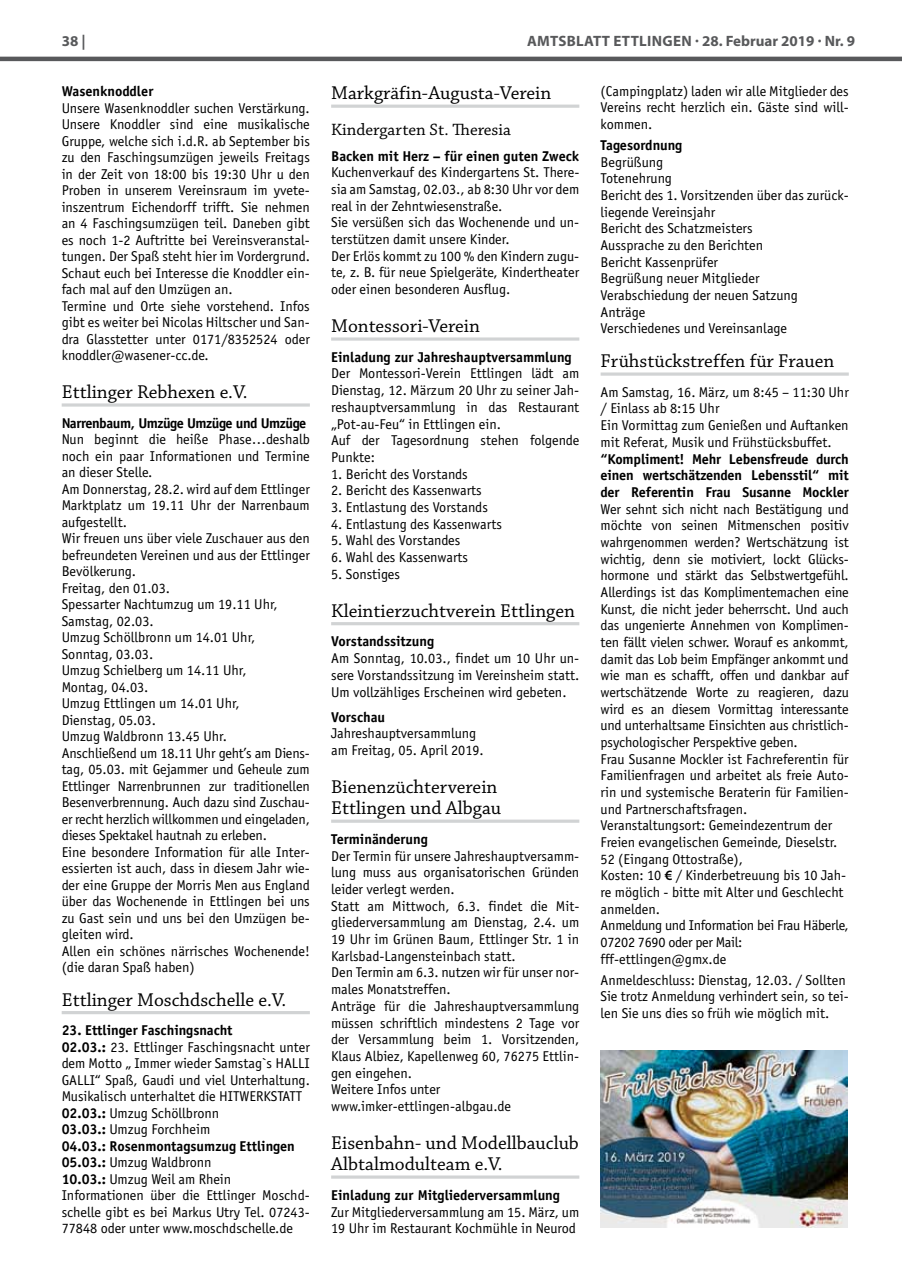
<style>
.page{position:relative;width:902px;height:1280px;background:#fff}
.page>*{position:absolute;margin:0;border:0;box-sizing:border-box;transform-origin:0 0}
.t1{font:19.5px/21.1px "Chaparral Pro";color:#000}
.t2{font:17.25px "Chaparral Pro";color:#000}
.t3{font:700 15px "Myriad Pro";letter-spacing:.015em;color:#58595b}
.t4{font:14.25px/16.6px "Officina Sans";color:#000}
.t5{font:700 14.25px/16.6px "Officina Sans";color:#000;text-align:justify}
.t6{font:700 14.25px "Officina Sans";letter-spacing:-.03em;color:#000}
.s1{font-family:"Myriad Pro";font-weight:600}
.s2{font-weight:700}
</style>
<div class="page">
<hr style="left:0;top:57px;width:901px;height:4px;background:#58595b">
<svg style="left:600px;top:372px;width:248px;height:4px"></svg>
<img style="left:600px;top:1051px;width:247px;height:177px">
<hr style="left:62px;top:403px;width:248px;height:4px;background:#dcdede">
<hr style="left:62px;top:1011px;width:248px;height:3px;background:#d1d3d4">
<hr style="left:331px;top:105px;width:248px;height:3px;background:#d1d3d4">
<hr style="left:331px;top:337px;width:248px;height:4px;background:#dcddde">
<hr style="left:331px;top:622px;width:248px;height:3px;background:#d1d3d4">
<svg style="left:331px;top:819px;width:248px;height:4px"></svg>
<hr style="left:331px;top:1175px;width:248px;height:4px;background:#dbdcdd">
<p class="t3" style="left:62px;top:31px;width:25px">38 |</p>
<p class="t3" style="left:527px;top:31px;width:329px">Amtsblatt Ettlingen · 28. Februar 2019 · Nr. 9</p>
<p class="t4" style="left:600px;top:83px;width:250px;text-align:justify">(Campingplatz) laden wir alle Mitglieder des Vereins recht herzlich ein. Gäste sind will&shy;kommen.</p>
<p class="t5" style="left:600px;top:137px;width:83px">Tagesordnung</p>
<p class="t4" style="left:600px;top:154px;width:250px">Begrüßung<br>Totenehrung<br>Bericht des 1. Vorsitzenden über das zurück&shy;liegende Vereinsjahr<br>Bericht des Schatzmeisters<br>Aussprache zu den Berichten<br>Bericht Kassenprüfer<br>Begrüßung neuer Mitglieder<br>Verabschiedung der neuen Satzung<br>Anträge<br>Verschiedenes und Vereinsanlage</p>
<h1 class="t1" style="left:600px;top:351px;width:235px">Frühstückstreffen für Frauen</h1>
<p class="t4" style="left:600px;top:384px;width:250px">Am Samstag, 16. März, um 8:45 – 11:30 Uhr / Einlass ab 8:15 Uhr<br>Ein Vormittag zum Genießen und Auftanken mit Referat, Musik und Frühstücksbuffet.</p>
<p class="t5" style="left:600px;top:450px;width:250px">“Kompliment! Mehr Lebensfreude durch einen wertschätzenden Lebensstil“ mit der Referentin Frau Susanne Mockler</p>
<p class="t4" style="left:600px;top:500px;width:250px">Wer sehnt sich nicht nach Bestätigung und möchte von seinen Mitmenschen positiv wahrgenommen werden? Wertschätzung ist wichtig, denn sie motiviert, lockt Glücks&shy;hormone und stärkt das Selbstwertgefühl.<br>Allerdings ist das Komplimentemachen eine Kunst, die nicht jeder beherrscht. Und auch das ungenierte Annehmen von Komplimen&shy;ten fällt vielen schwer. Worauf es ankommt, damit das Lob beim Empfänger ankommt und wie man es schafft, offen und dankbar auf wertschätzende Worte zu reagieren, dazu wird es an diesem Vormittag interessante und unterhaltsame Einsichten aus christlich&shy;psychologischer Perspektive geben.<br>Frau Susanne Mockler ist Fachreferentin für Familienfragen und arbeitet als freie Auto&shy;rin und systemische Beraterin für Familien&shy;und Partnerschaftsfragen.<br>Veranstaltungsort: Gemeindezentrum der Freien evangelischen Gemeinde, Dieselstr.<br>52 (Eingang Ottostraße),<br>Kosten: 10 <span class="s1">€</span> / Kinderbetreuung bis 10 Jah&shy;re möglich - bitte mit Alter und Geschlecht anmelden.<br>Anmeldung und Information bei Frau Häberle, 07202 7690 oder per Mail: fff-ettlingen@gmx.de</p>
<p class="t4" style="left:600px;top:971px;width:250px">Anmeldeschluss: Dienstag, 12.03. / Sollten<br>Sie trotz Anmeldung verhindert sein, so tei&shy;len Sie uns dies so früh wie möglich mit.</p>
<h1 class="t1" style="left:331px;top:83px;width:221px">Markgräfin-Augusta-Verein</h1>
<p class="t2" style="left:331px;top:120px;width:181px">Kindergarten St. Theresia</p>
<p class="t5" style="left:331px;top:147px;width:250px">Backen mit Herz – für einen guten Zweck</p>
<p class="t4" style="left:331px;top:164px;width:250px">Kuchenverkauf des Kindergartens St. There&shy;sia am Samstag, 02.03., ab 8:30 Uhr vor dem real in der Zehntwiesenstraße.<br>Sie versüßen sich das Wochenende und un&shy;terstützen damit unsere Kinder.<br>Der Erlös kommt zu 100 % den Kindern zugu&shy;te, z. B. für neue Spielgeräte, Kindertheater oder einen besonderen Ausflug.</p>
<h1 class="t1" style="left:331px;top:316px;width:150px">Montessori-Verein</h1>
<p class="t5" style="left:331px;top:348px;width:242px">Einladung zur Jahreshauptversammlung</p>
<p class="t4" style="left:331px;top:365px;width:250px">Der Montessori-Verein Ettlingen lädt am Dienstag, 12. Märzum 20 Uhr zu seiner Jah&shy;reshauptversammlung in das Restaurant „Pot-au-Feu“ in Ettlingen ein.<br>Auf der Tagesordnung stehen folgende Punkte:</p>
<p class="t4" style="left:331px;top:465px;width:138px">1. Bericht des Vorstands</p>
<p class="t4" style="left:331px;top:482px;width:152px">2. Bericht des Kassenwarts</p>
<p class="t4" style="left:331px;top:499px;width:158px">3. Entlastung des Vorstands</p>
<p class="t4" style="left:331px;top:516px;width:172px">4. Entlastung des Kassenwarts</p>
<p class="t4" style="left:331px;top:532px;width:131px">5. Wahl des Vorstandes</p>
<p class="t4" style="left:331px;top:549px;width:138px">6. Wahl des Kassenwarts</p>
<p class="t4" style="left:331px;top:566px;width:70px">5. Sonstiges</p>
<h1 class="t1" style="left:331px;top:601px;width:245px">Kleintierzuchtverein Ettlingen</h1>
<p class="t5" style="left:331px;top:633px;width:104px">Vorstandssitzung</p>
<p class="t4" style="left:331px;top:650px;width:250px;text-align:justify">Am Sonntag, 10.03., findet um 10 Uhr un&shy;sere Vorstandssitzung im Vereinsheim statt.<br>Um vollzähliges Erscheinen wird gebeten.</p>
<p class="t5" style="left:331px;top:708px;width:56px">Vorschau</p>
<p class="t4" style="left:331px;top:725px;width:154px">Jahreshauptversammlung am Freitag, 05. April 2019.</p>
<h1 class="t1" style="left:331px;top:777px;width:171px">Bienenzüchterverein<br>Ettlingen und Albgau</h1>
<p class="t5" style="left:331px;top:831px;width:98px">Terminänderung</p>
<p class="t4" style="left:331px;top:847px;width:250px">Der Termin für unsere Jahreshauptversamm&shy;lung muss aus organisatorischen Gründen leider verlegt werden.<br>Statt am Mittwoch, 6.3. findet die Mit&shy;gliederversammlung am Dienstag, 2.4. um 19 Uhr im Grünen Baum, Ettlinger Str. 1 in Karlsbad-Langensteinbach statt.<br>Den Termin am 6.3. nutzen wir für unser nor&shy;males Monatstreffen.<br>Anträge für die Jahreshauptversammlung müssen schriftlich mindestens 2 Tage vor der Versammlung beim 1. Vorsitzenden, Klaus Albiez, Kapellenweg 60, 76275 Ettlin&shy;gen eingehen.<br>Weitere Infos unter www.imker-ettlingen-albgau.de</p>
<h1 class="t1" style="left:331px;top:1133px;width:249px">Eisenbahn- und Modellbauclub<br>Albtalmodulteam e.V.</h1>
<p class="t5" style="left:331px;top:1186px;width:230px">Einladung zur Mitgliederversammlung</p>
<p class="t4" style="left:331px;top:1203px;width:250px">Zur Mitgliederversammlung am 15. März, um<br>19 Uhr im Restaurant Kochmühle in Neurod</p>
<p class="t5" style="left:62px;top:83px;width:93px">Wasenknoddler</p>
<p class="t4" style="left:62px;top:100px;width:250px">Unsere Wasenknoddler suchen Verstärkung.<br>Unsere Knoddler sind eine musikalische Gruppe, welche sich i.d.R. ab September bis zu den Faschingsumzügen jeweils Freitags in der Zeit von 18:00 bis 19:30 Uhr u den Proben in unserem Vereinsraum im yvete&shy;inszentrum Eichendorff trifft. Sie nehmen an 4 Faschingsumzügen teil. Daneben gibt es noch 1-2 Auftritte bei Vereinsveranstal&shy;tungen. Der Spaß steht hier im Vordergrund.<br>Schaut euch bei Interesse die Knoddler ein&shy;fach mal auf den Umzügen an.<br>Termine und Orte siehe vorstehend. Infos gibt es weiter bei Nicolas Hiltscher und San&shy;dra Glasstetter unter 0171/8352524 oder knoddler@wasener-cc.de.</p>
<h1 class="t1" style="left:62px;top:382px;width:187px">Ettlinger Rebhexen e.V.</h1>
<p class="t6" style="left:62px;top:414px;width:246px">Narrenbaum, Umzüge Umzüge und Umzüge</p>
<p class="t4" style="left:62px;top:431px;width:250px">Nun beginnt die heiße Phase…deshalb noch ein paar Informationen und Termine an dieser Stelle.<br>Am Donnerstag, 28.2. wird auf dem Ettlinger<br>Marktplatz um 19.11 Uhr der Narrenbaum aufgestellt.<br>Wir freuen uns über viele Zuschauer aus den befreundeten Vereinen und aus der Ettlinger<br>Bevölkerung.<br>Freitag, den 01.03.<br>Spessarter Nachtumzug um 19.11 Uhr,<br>Samstag, 02.03.<br>Umzug Schöllbronn um 14.01 Uhr,<br>Sonntag, 03.03.<br>Umzug Schielberg um 14.11 Uhr,<br>Montag, 04.03.<br>Umzug Ettlingen um 14.01 Uhr,<br>Dienstag, 05.03.<br>Umzug Waldbronn 13.45 Uhr.<br>Anschließend um 18.11 Uhr geht’s am Diens&shy;tag, 05.03. mit Gejammer und Geheule zum<br>Ettlinger Narrenbrunnen zur traditionellen<br>Besenverbrennung. Auch dazu sind Zuschau&shy;er recht herzlich willkommen und eingeladen, dieses Spektakel hautnah zu erleben.<br>Eine besondere Information für alle Inter&shy;essierten ist auch, dass in diesem Jahr wie&shy;der eine Gruppe der Morris Men aus England über das Wochenende in Ettlingen bei uns zu Gast sein und uns bei den Umzügen be&shy;gleiten wird.<br>Allen ein schönes närrisches Wochenende! (die daran Spaß haben)</p>
<h1 class="t1" style="left:62px;top:990px;width:226px">Ettlinger Moschdschelle e.V.</h1>
<p class="t4" style="left:62px;top:1022px;width:250px"><span class="s2">23. Ettlinger Faschingsnacht<br>02.03.:</span> 23. Ettlinger Faschingsnacht unter dem Motto „ Immer wieder Samstag`s HALLI GALLI“ Spaß, Gaudi und viel Unterhaltung.<br>Musikalisch unterhaltet die HITWERKSTATT <span class="s2">02.03.:</span> Umzug Schöllbronn<br><span class="s2">03.03.:</span> Umzug Forchheim<br><span class="s2">04.03.: Rosenmontagsumzug Ettlingen 05.03.:</span> Umzug Waldbronn<br><span class="s2">10.03.:</span> Umzug Weil am Rhein Informationen über die Ettlinger Moschd&shy;schelle gibt es bei Markus Utry Tel. 07243- 77848 oder unter www.moschdschelle.de</p>
</div>
